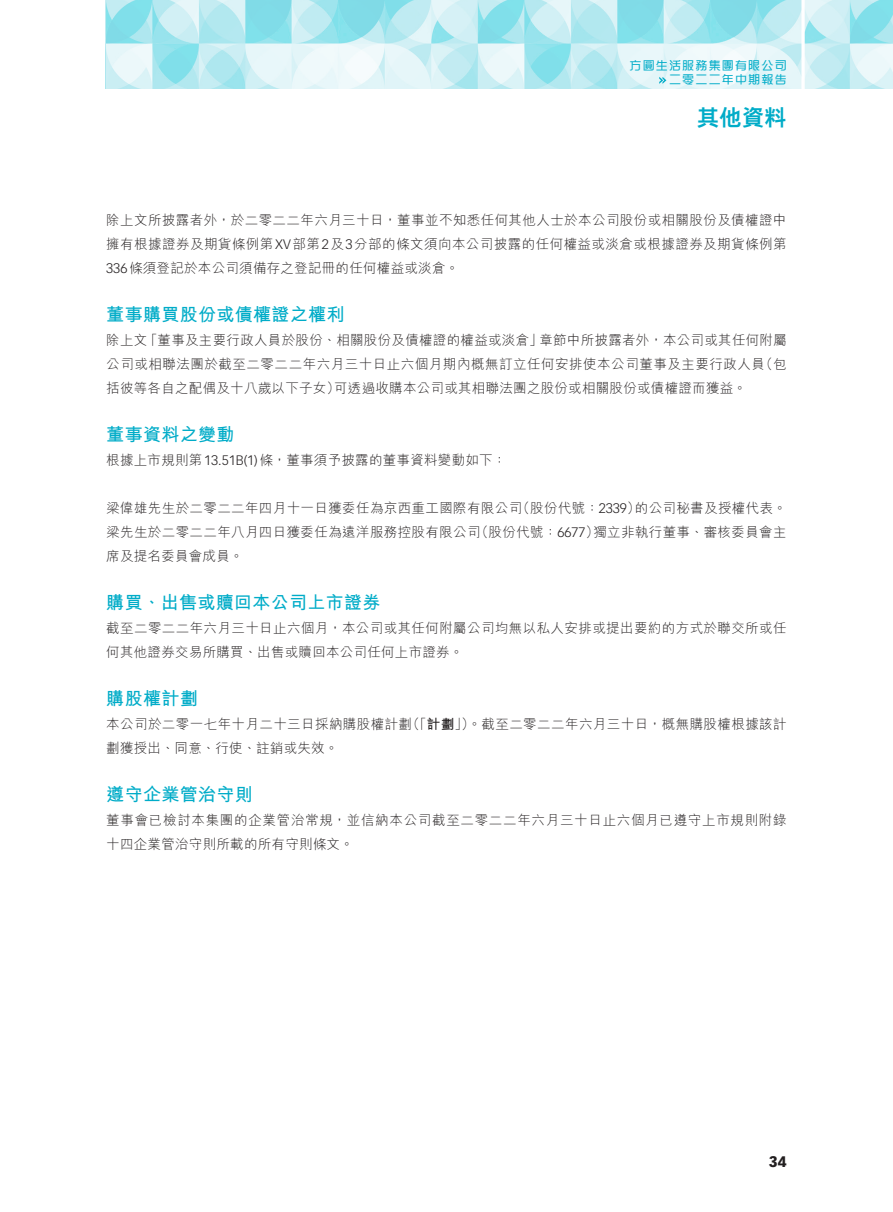
<style>
.page{position:relative;width:893px;height:1212px;background:#fff}
.page>*{position:absolute;margin:0;border:0;box-sizing:border-box;transform-origin:0 0}
.t1{font:800 22.5px "M Hei HK";color:#00acc8}
.t2{font:700 18px "M Hei HK";letter-spacing:.02em;color:#00acc8}
.t3{font:900 15px "Vectora LT Std";color:#231f20}
.t4{font:300 13.5px/24px "M Hei HK";letter-spacing:.03em;color:#231f20}
.t5{font:300 13.5px/24px "M Hei HK";letter-spacing:.05em;color:#231f20}
.t6{font:500 12px/13.5px "MJ Ngai HK";letter-spacing:.1em;color:#00acc8;text-align:right}
.s1{font-family:"Vectora LT Std"}
.s2{font-weight:700}
</style>
<div class="page">
<img style="left:106px;top:0;width:787px;height:89px">
<svg style="left:659px;top:77px;width:7px;height:7px"></svg>
<p class="t6" style="left:629px;top:59px;width:159px">方圓生活服務集團有限公司二零二二年中期報告</p>
<h1 class="t1" style="left:697px;top:107px;width:91px">其他資料</h1>
<p class="t4" style="left:106px;top:208px;width:682px;text-align:justify">除上文所披露者外，於二零二二年六月三十日，董事並不知悉任何其他人士於本公司股份或相關股份及債權證中擁有根據證券及期貨條例第<span class="s1">XV</span>部第<span class="s1">2</span>及<span class="s1">3</span>分部的條文須向本公司披露的任何權益或淡倉或根據證券及期貨條例第<span class="s1">336</span>條須登記於本公司須備存之登記冊的任何權益或淡倉。</p>
<h2 class="t2" style="left:106px;top:301px;width:240px">董事購買股份或債權證之權利</h2>
<p class="t4" style="left:539px;top:328px;width:249px">章節中所披露者外，本公司或其任何附屬</p>
<p class="t4" style="left:144px;top:328px;width:400px">「董事及主要行政人員於股份、相關股份及債權證的權益或淡倉」</p>
<p class="t4" style="left:106px;top:328px;width:43px">除上文</p>
<p class="t4" style="left:759px;top:352px;width:29px">（包</p>
<p class="t4" style="left:334px;top:352px;width:432px;text-indent:-228px">公司或相聯法團於截至二零二二年六月三十日止六個月期內概無訂立任何安排使本公司董事及主要行政人員可透過收購本公司或其相聯法團之股份或相關股份或債權證而獲益。</p>
<p class="t4" style="left:106px;top:376px;width:235px">括彼等各自之配偶及十八歲以下子女）</p>
<h2 class="t2" style="left:106px;top:421px;width:130px">董事資料之變動</h2>
<p class="t4" style="left:106px;top:448px;width:401px">根據上市規則第<span class="s1">13.51</span> 條<span class="s1">)1(B</span> ，董事須予披露的董事資料變動如下：</p>
<p class="t4" style="left:517px;top:496px;width:125px">（股份代號：<span class="s1">2339</span>）</p>
<p class="t4" style="left:106px;top:496px;width:417px">梁偉雄先生於二零二二年四月十一日獲委任為京西重工國際有限公司</p>
<p class="t4" style="left:635px;top:496px;width:153px">的公司秘書及授權代表。</p>
<p class="t4" style="left:475px;top:520px;width:125px">（股份代號：<span class="s1">6677</span>）</p>
<p class="t4" style="left:593px;top:520px;width:195px">獨立非執行董事、審核委員會主</p>
<p class="t4" style="left:106px;top:520px;width:376px">梁先生於二零二二年八月四日獲委任為遠洋服務控股有限公司席及提名委員會成員。</p>
<h2 class="t2" style="left:106px;top:589px;width:276px">購買、出售或贖回本公司上市證券</h2>
<p class="t4" style="left:106px;top:616px;width:682px">截至二零二二年六月三十日止六個月，本公司或其任何附屬公司均無以私人安排或提出要約的方式於聯交所或任何其他證券交易所購買、出售或贖回本公司任何上市證券。</p>
<h2 class="t2" style="left:106px;top:685px;width:93px">購股權計劃</h2>
<p class="t4" style="left:406px;top:712px;width:382px">（「<span class="s2">計劃</span>」）。截至二零二二年六月三十日，概無購股權根據該計</p>
<p class="t4" style="left:106px;top:712px;width:307px">本公司於二零一七年十月二十三日採納購股權計劃劃獲授出、同意、行使、註銷或失效。</p>
<h2 class="t2" style="left:106px;top:781px;width:148px">遵守企業管治守則</h2>
<p class="t5" style="left:106px;top:808px;width:682px">董事會已檢討本集團的企業管治常規，並信納本公司截至二零二二年六月三十日止六個月已遵守上市規則附錄十四企業管治守則所載的所有守則條文。</p>
<p class="t3" style="left:769px;top:1152px;width:19px">34</p>
</div>
